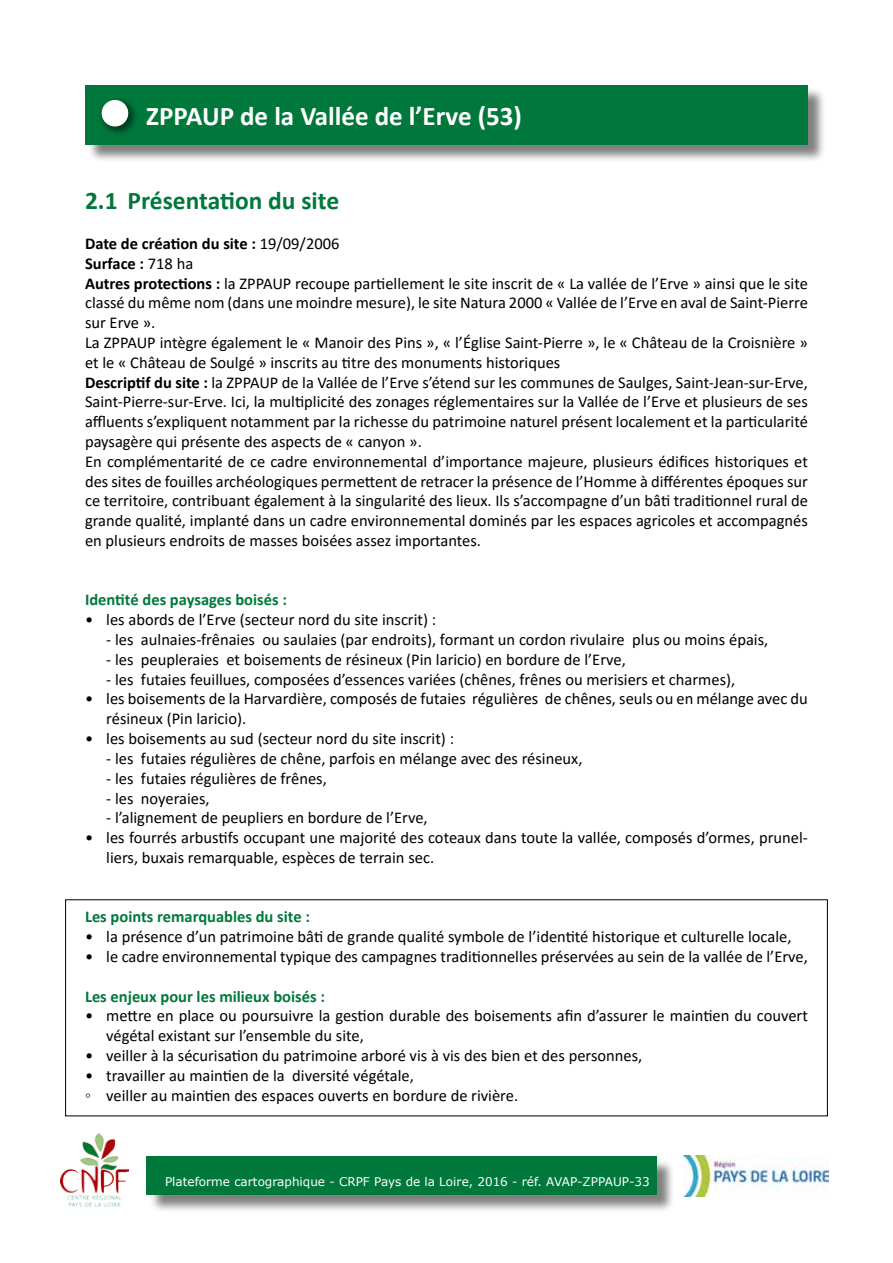
<style>
.page{position:relative;width:893px;height:1263px;background:#fff}
.page>*{position:absolute;margin:0;border:0;box-sizing:border-box;transform-origin:0 0}
.t1{font:700 27px "Calibri";color:#fff}
.t2{font:700 25.5px "Calibri";color:#00783c}
.t3{font:16.5px/19.8px "Calibri";color:#000}
.t4{font:700 16.5px "Calibri";color:#00783c}
.t5{font:12px "Verdana";color:#fff}
.s1{font-weight:700}
</style>
<div class="page">
<div style="left:149px;top:1159px;width:527px;height:54px;background:#000;opacity:.5"></div>
<div style="left:147px;top:1157px;width:510px;height:38px;background:#00783c"></div>
<img style="left:61px;top:1133px;width:68px;height:74px">
<img style="left:684px;top:1155px;width:144px;height:41px">
<div style="left:87px;top:87px;width:739px;height:76px;background:#000;opacity:.5"></div>
<div style="left:85px;top:85px;width:722px;height:60px;background:#00783c"></div>
<div style="left:97px;top:95px;width:42px;height:42px;background:#000;opacity:.5"></div>
<div style="left:102px;top:100px;width:26px;height:26px;background:#fff;border-radius:50%"></div>
<h1 class="t1" style="left:146px;top:97px;width:377px">ZPPAUP de la Vallée de l’Erve (53)</h1>
<h2 class="t2" style="left:85px;top:183px;width:256px">2.1 Présentation du site</h2>
<p class="t3" style="left:85px;top:233px;width:724px"><span class="s1">Date de création du site :</span> 19/09/2006<br><span class="s1">Surface :</span> 718 ha<br><span class="s1">Autres protections :</span> la ZPPAUP recoupe partiellement le site inscrit de « La vallée de l’Erve » ainsi que le site classé du même nom (dans une moindre mesure), le site Natura 2000 « Vallée de l’Erve en aval de Saint-Pierre sur Erve ».<br>La ZPPAUP intègre également le « Manoir des Pins », « l’Église Saint-Pierre », le « Château de la Croisnière » et le « Château de Soulgé » inscrits au titre des monuments historiques<br><span class="s1">Descriptif du site :</span> la ZPPAUP de la Vallée de l’Erve s’étend sur les communes de Saulges, Saint-Jean-sur-Erve, Saint-Pierre-sur-Erve. Ici, la multiplicité des zonages réglementaires sur la Vallée de l’Erve et plusieurs de ses affluents s’expliquent notamment par la richesse du patrimoine naturel présent localement et la particularité paysagère qui présente des aspects de « canyon ».<br>En complémentarité de ce cadre environnemental d’importance majeure, plusieurs édifices historiques et des sites de fouilles archéologiques permettent de retracer la présence de l’Homme à différentes époques sur ce territoire, contribuant également à la singularité des lieux. Ils s’accompagne d’un bâti traditionnel rural de grande qualité, implanté dans un cadre environnemental dominés par les espaces agricoles et accompagnés en plusieurs endroits de masses boisées assez importantes.</p>
<p class="t4" style="left:85px;top:588px;width:203px">Identité des paysages boisés :</p>
<p class="t3" style="left:85px;top:609px;width:353px">• les abords de l’Erve (secteur nord du site inscrit) :</p>
<p class="t3" style="left:106px;top:629px;width:663px">- les aulnaies-frênaies ou saulaies (par endroits), formant un cordon rivulaire plus ou moins épais,</p>
<p class="t3" style="left:106px;top:649px;width:521px">- les peupleraies et boisements de résineux (Pin laricio) en bordure de l’Erve,</p>
<p class="t3" style="left:106px;top:669px;width:630px">- les futaies feuillues, composées d’essences variées (chênes, frênes ou merisiers et charmes),</p>
<p class="t3" style="left:106px;top:689px;width:703px;text-indent:-21px">• les boisements de la Harvardière, composés de futaies régulières de chênes, seuls ou en mélange avec du résineux (Pin laricio).</p>
<p class="t3" style="left:85px;top:728px;width:371px">• les boisements au sud (secteur nord du site inscrit) :</p>
<p class="t3" style="left:106px;top:748px;width:478px">- les futaies régulières de chêne, parfois en mélange avec des résineux,</p>
<p class="t3" style="left:106px;top:768px;width:222px">- les futaies régulières de frênes,</p>
<p class="t3" style="left:106px;top:788px;width:105px">- les noyeraies,</p>
<p class="t3" style="left:106px;top:807px;width:323px">- l’alignement de peupliers en bordure de l’Erve,</p>
<p class="t3" style="left:106px;top:827px;width:703px;text-indent:-21px">• les fourrés arbustifs occupant une majorité des coteaux dans toute la vallée, composés d’ormes, prunel&shy;liers, buxais remarquable, espèces de terrain sec.</p>
<p class="t4" style="left:85px;top:905px;width:226px">Les points remarquables du site :</p>
<p class="t3" style="left:85px;top:926px;width:708px">• la présence d’un patrimoine bâti de grande qualité symbole de l’identité historique et culturelle locale,</p>
<p class="t3" style="left:85px;top:946px;width:724px">• le cadre environnemental typique des campagnes traditionnelles préservées au sein de la vallée de l’Erve,</p>
<p class="t4" style="left:85px;top:984px;width:241px">Les enjeux pour les milieux boisés :</p>
<p class="t3" style="left:106px;top:1005px;width:703px;text-indent:-21px">• mettre en place ou poursuivre la gestion durable des boisements afin d’assurer le maintien du couvert végétal existant sur l’ensemble du site,</p>
<p class="t3" style="left:85px;top:1045px;width:559px">• veiller à la sécurisation du patrimoine arboré vis à vis des bien et des personnes,</p>
<p class="t3" style="left:85px;top:1065px;width:435px">• travailler au maintien de la diversité végétale,<br>◦ veiller au maintien des espaces ouverts en bordure de rivière.</p>
<p class="t5" style="left:165px;top:1173px;width:486px">Plateforme cartographique - CRPF Pays de la Loire, 2016 - réf. AVAP-ZPPAUP-33</p>
</div>
